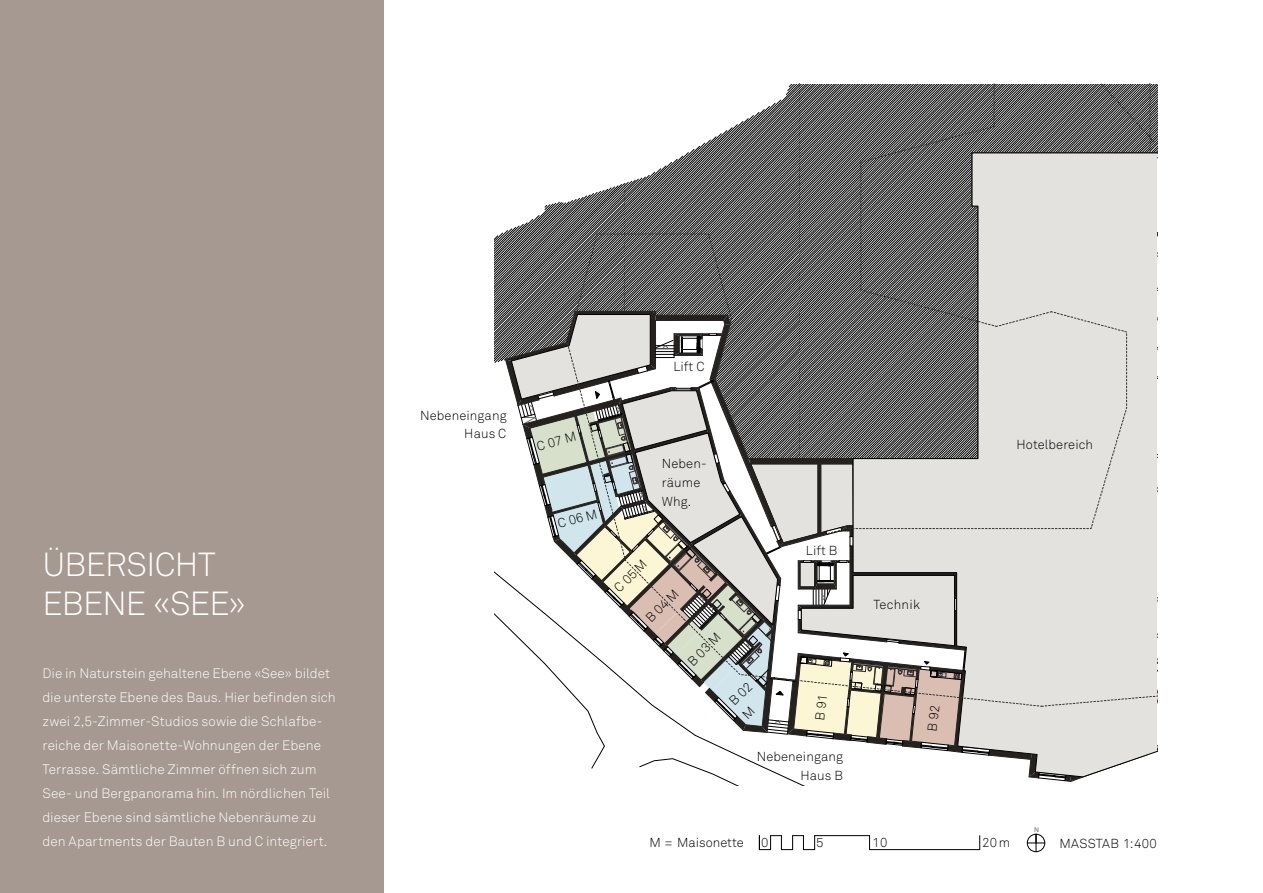
<style>
.page{position:relative;width:1263px;height:893px;background:#fff}
.page>*{position:absolute;margin:0;border:0;box-sizing:border-box;transform-origin:0 0}
.t1{font:300 33px/39px "Akkurat";letter-spacing:-.02em;color:#fff}
.t2{font:300 13.5px/24px "Akkurat";letter-spacing:.005em;color:#fff}
.t3{font:300 12.9px/18.9px "Akkurat";letter-spacing:.01em;color:#000;text-align:right}
.t4{font:300 6.6px "Akkurat";color:#000}
</style>
<div class="page">
<svg style="left:1027px;top:834px;width:18px;height:18px"></svg>
<svg style="left:869px;top:836px;width:1px;height:13px"></svg>
<svg style="left:979px;top:836px;width:1px;height:13px"></svg>
<hr style="left:869px;top:849px;width:111px;height:1px;background:#000">
<hr style="left:815px;top:835px;width:54px;height:1px;background:#000">
<svg style="left:759px;top:835px;width:56px;height:15px"></svg>
<div style="left:0;top:0;width:383px;height:893px;background:#a69991"></div>
<svg style="left:494px;top:84px;width:664px;height:701px"></svg>
<h1 class="t1" style="left:43px;top:545px;width:205px">ÜBERSICHT<br>EBENE «SEE»</h1>
<p class="t2" style="left:43px;top:661px;width:295px">Die in Naturstein gehaltene Ebene «See» bildet die unterste Ebene des Baus. Hier befinden sich zwei 2,5-Zimmer-Studios sowie die Schlafbe&shy;reiche der Maisonette-Wohnungen der Ebene Terrasse. Sämtliche Zimmer öffnen sich zum See- und Bergpanorama hin. Im nördlichen Teil dieser Ebene sind sämtliche Nebenräume zu den Apartments der Bauten B und C integriert.</p>
<p class="t3" style="left:420px;top:405px;width:88px">Nebeneingang<br>Haus C</p>
<p class="t3" style="left:673px;top:357px;width:33px">Lift C</p>
<p class="t3" style="left:534px;top:437px;width:42px;rotate:-15deg">C07M</p>
<p class="t3" style="left:555px;top:514px;width:42px;rotate:-15deg">C06M</p>
<p class="t3" style="left:662px;top:454px;width:46px;text-align:left">Neben&shy;räume<br>Whg.</p>
<p class="t3" style="left:609px;top:583px;width:42px;rotate:-45deg">C05M</p>
<p class="t3" style="left:641px;top:613px;width:42px;rotate:-45deg">B 04 M</p>
<p class="t3" style="left:683px;top:657px;width:42px;rotate:-45deg">B 03 M</p>
<p class="t3" style="left:725px;top:696px;width:28px;text-align:left;rotate:-45deg">B 02<br>M</p>
<p class="t3" style="left:806px;top:541px;width:33px">Lift B</p>
<p class="t3" style="left:757px;top:747px;width:88px">Nebeneingang<br>Haus B</p>
<p class="t3" style="left:873px;top:595px;width:48px">Technik</p>
<p class="t3" style="left:1016px;top:435px;width:78px">Hotelbereich</p>
<p class="t3" style="left:650px;top:833px;width:96px">M = Maisonette</p>
<p class="t3" style="left:761px;top:833px;width:9px">0</p>
<p class="t3" style="left:816px;top:833px;width:9px">5</p>
<p class="t3" style="left:872px;top:833px;width:17px">10</p>
<p class="t3" style="left:982px;top:833px;width:29px">20m</p>
<p class="t4" style="left:1034px;top:825px;width:6px">N</p>
<p class="t3" style="left:1059px;top:833px;width:99px">MASSTAB 1:400</p>
</div>
